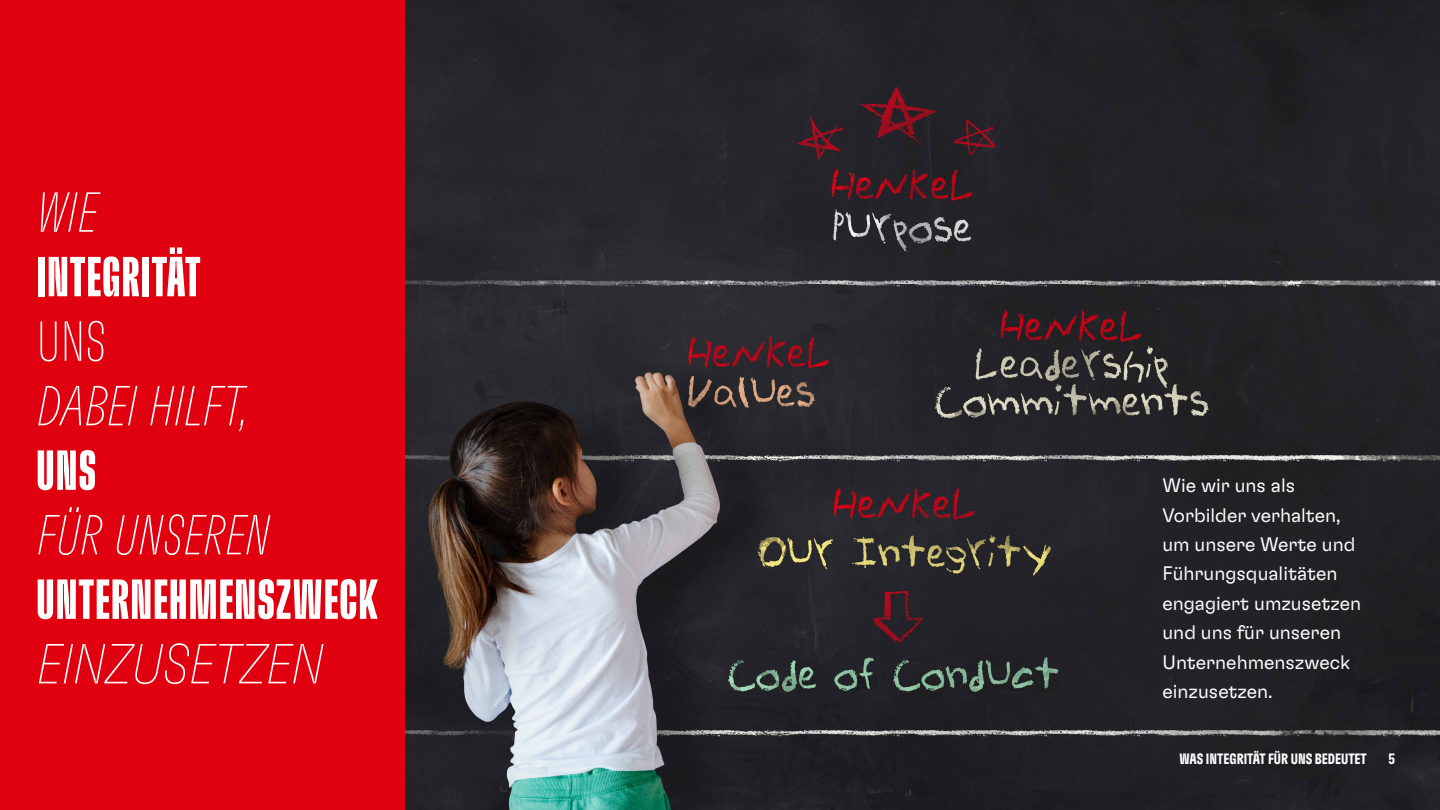
<style>
.page{position:relative;width:1440px;height:810px;background:#fff}
.page>*{position:absolute;margin:0;border:0;box-sizing:border-box;transform-origin:0 0}
.t1{font:56.25px "Henkel GT Flexa X Cm Bd";letter-spacing:.02em;color:#fff}
.t2{font:56.25px "Henkel GT Flexa Cm Lz It";letter-spacing:-.01em;color:#fff}
.t3{font:56.25px "Henkel GT Flexa Cn Lz It";letter-spacing:-.01em;color:#fff}
.t4{font:56.25px "Henkel GT Flexa Cm Lz";color:#fff}
.t5{font:300 19.5px/29.4px "Henkel GT Flexa";color:#fff}
.t6{font:15px "Henkel GT Flexa Cm Bd";color:#fff}
</style>
<div class="page">
<div style="left:0;top:0;width:405px;height:810px;background:#e1000f"></div>
<img style="left:405px;top:0;width:1035px;height:810px">
<h1 class="t2" style="left:36px;top:181px;width:62px">WIE</h1>
<h1 class="t1" style="left:36px;top:244px;width:166px">INTEGRITÄT</h1>
<h1 class="t4" style="left:36px;top:310px;width:72px">UNS</h1>
<h1 class="t2" style="left:36px;top:374px;width:215px">DABEI HILFT,</h1>
<h1 class="t1" style="left:36px;top:438px;width:62px">UNS</h1>
<h1 class="t2" style="left:36px;top:503px;width:235px">FÜR UNSEREN</h1>
<h1 class="t1" style="left:36px;top:567px;width:343px">UNTERNEHMENSZWECK</h1>
<h1 class="t3" style="left:36px;top:631px;width:289px">EINZUSETZEN</h1>
<p class="t5" style="left:1162px;top:470px;width:200px">Wie wir uns als<br>Vorbilder verhalten, um unsere Werte und<br>Führungsqualitäten engagiert umzusetzen und uns für unseren<br>Unternehmenszweck einzusetzen.</p>
<p class="t6" style="left:1180px;top:750px;width:189px">WAS INTEGRITÄT FÜR UNS BEDEUTET</p>
<p class="t6" style="left:1388px;top:750px;width:8px">5</p>
</div>
